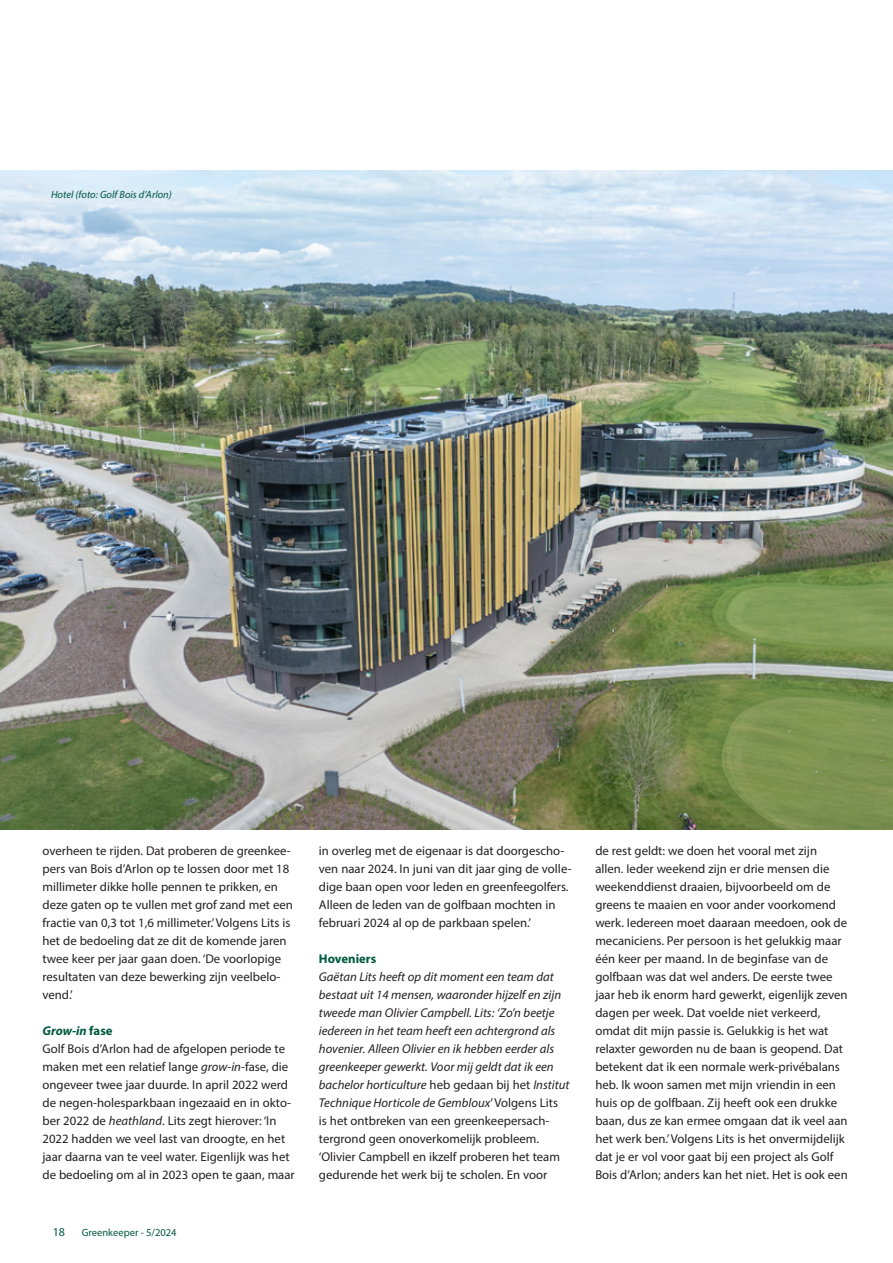
<style>
.page{position:relative;width:893px;height:1263px;background:#fff}
.page>*{position:absolute;margin:0;border:0;box-sizing:border-box;transform-origin:0 0}
.t1{font:12.75px/18px "Myriad Pro";color:#231f20}
.t2{font:italic 12.75px/18px "Myriad Pro";color:#231f20}
.t3{font:700 12.75px "Myriad Pro";color:#005840}
.t4{font:12px "Myriad Pro";color:#005840}
.t5{font:italic 10.5px "Myriad Pro";color:#005840}
.t6{font:10.5px "Myriad Pro";color:#005840}
.s1{font-weight:700;font-style:italic;color:#005840}
.s2{font-weight:700;color:#005840}
.s3{font-style:italic}
.s4{font-style:normal}
</style>
<div class="page">
<img style="left:0;top:170px;width:893px;height:659px">
<p class="t5" style="left:51px;top:188px;width:122px">Hotel (foto: Golf Bois d’Arlon)</p>
<p class="t1" style="left:43px;top:842px;width:252px">overheen te rijden. Dat proberen de greenkee&shy;pers van Bois d’Arlon op te lossen door met 18 millimeter dikke holle pennen te prikken, en deze gaten op te vullen met grof zand met een fractie van 0,3 tot 1,6 millimeter.’ Volgens Lits is het de bedoeling dat ze dit de komende jaren twee keer per jaar gaan doen. ‘De voorlopige resultaten van deze bewerking zijn veelbelo&shy;vend.’</p>
<p class="t1" style="left:43px;top:1022px;width:254px"><span class="s1">Grow-in</span> <span class="s2">fase<br></span>Golf Bois d’Arlon had de afgelopen periode te maken met een relatief lange <span class="s3">grow-in</span>-fase, die ongeveer twee jaar duurde. In april 2022 werd de negen-holesparkbaan ingezaaid en in okto&shy;ber 2022 de <span class="s3">heathland</span>. Lits zegt hierover: ‘In 2022 hadden we veel last van droogte, en het jaar daarna van te veel water. Eigenlijk was het de bedoeling om al in 2023 open te gaan, maar</p>
<p class="t4" style="left:53px;top:1224px;width:14px">18</p>
<p class="t6" style="left:82px;top:1226px;width:96px">Greenkeeper - 5/2024</p>
<p class="t1" style="left:319px;top:842px;width:254px">in overleg met de eigenaar is dat doorgescho&shy;ven naar 2024. In juni van dit jaar ging de volle&shy;dige baan open voor leden en greenfeegolfers.<br>Alleen de leden van de golfbaan mochten in februari 2024 al op de parkbaan spelen.’</p>
<p class="t3" style="left:319px;top:950px;width:59px">Hoveniers</p>
<p class="t2" style="left:319px;top:968px;width:252px">Gaëtan Lits heeft op dit moment een team dat bestaat uit 14 mensen, waaronder hijzelf en zijn tweede man Olivier Campbell. Lits: ‘Zo’n beetje iedereen in het team heeft een achtergrond als hovenier. Alleen Olivier en ik hebben eerder als greenkeeper gewerkt. Voor mij geldt dat ik een bachelor horticulture <span class="s4">heb gedaan bij het</span> Institut Technique Horticole de Gembloux<span class="s4">’ Volgens Lits<br>is het ontbreken van een greenkeepersach&shy;tergrond geen onoverkomelijk probleem. ‘Olivier Campbell en ikzelf proberen het team gedurende het werk bij te scholen. En voor</span></p>
<p class="t1" style="left:595px;top:842px;width:254px">de rest geldt: we doen het vooral met zijn allen. Ieder weekend zijn er drie mensen die weekenddienst draaien, bijvoorbeeld om de greens te maaien en voor ander voorkomend werk. Iedereen moet daaraan meedoen, ook de mecaniciens. Per persoon is het gelukkig maar één keer per maand. In de beginfase van de golfbaan was dat wel anders. De eerste twee jaar heb ik enorm hard gewerkt, eigenlijk zeven dagen per week. Dat voelde niet verkeerd, omdat dit mijn passie is. Gelukkig is het wat relaxter geworden nu de baan is geopend. Dat betekent dat ik een normale werk-privébalans heb. Ik woon samen met mijn vriendin in een huis op de golfbaan. Zij heeft ook een drukke baan, dus ze kan ermee omgaan dat ik veel aan het werk ben.’ Volgens Lits is het onvermijdelijk dat je er vol voor gaat bij een project als Golf Bois d’Arlon; anders kan het niet. Het is ook een</p>
</div>
